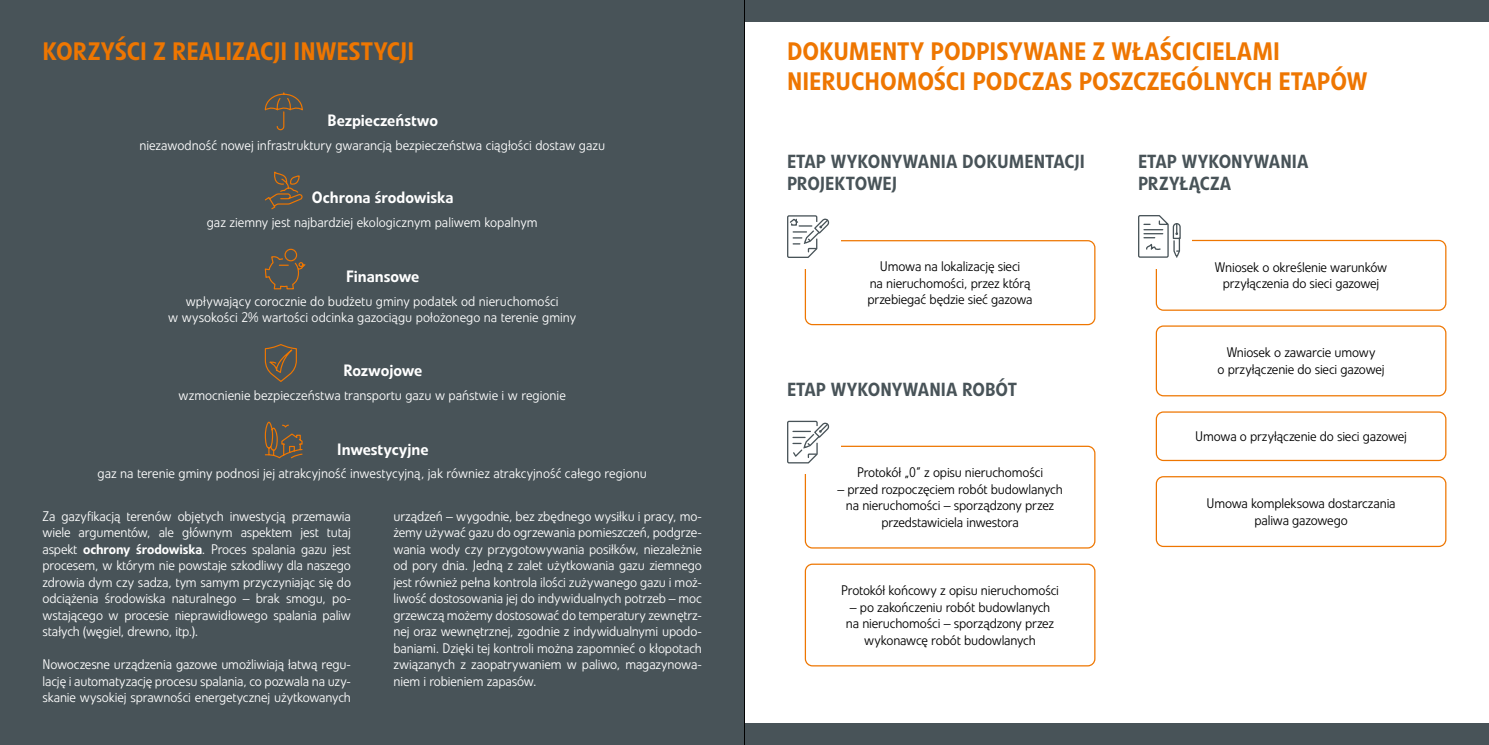
<style>
.page{position:relative;width:1489px;height:745px;background:#fff}
.page>*{position:absolute;margin:0;border:0;box-sizing:border-box;transform-origin:0 0}
.t1{font:500 25px/30px "Veto LT Pro";color:#ee7601}
.t2{font:500 18.75px/22.5px "Veto LT Pro";color:#485358}
.t3{font:500 16.25px "Veto LT Pro";letter-spacing:-.005em;color:#fff}
.t4{font:300 13.75px/16.5px "Veto LT Pro";letter-spacing:-.005em;color:#fff;text-align:justify}
.t5{font:300 13.75px/16.5px "Veto LT Pro";letter-spacing:-.01em;color:#000;text-align:center}
.s1{font-weight:500}
</style>
<div class="page">
<div style="left:0;top:0;width:744px;height:744px;background:#485358"></div>
<div style="left:0;top:723px;width:1488px;height:21px;background:#485358"></div>
<div style="left:0;top:0;width:1488px;height:21px;background:#485358"></div>
<svg style="left:265px;top:171px;width:38px;height:39px"></svg>
<svg style="left:264px;top:421px;width:39px;height:38px"></svg>
<svg style="left:264px;top:248px;width:42px;height:42px"></svg>
<svg style="left:264px;top:344px;width:33px;height:38px"></svg>
<svg style="left:264px;top:92px;width:39px;height:39px"></svg>
<div style="left:1155px;top:325px;width:291px;height:71px;border:1px solid #ee7601;border-radius:7px"></div>
<div style="left:1155px;top:411px;width:291px;height:50px;border:1px solid #ee7601;border-radius:7px"></div>
<div style="left:1155px;top:476px;width:291px;height:70px;border:1px solid #ee7601;border-radius:7px"></div>
<div style="left:804px;top:563px;width:291px;height:103px;border:1px solid #ee7601;border-radius:7px"></div>
<div style="left:804px;top:445px;width:291px;height:103px;border:1px solid #ee7601;border-radius:7px"></div>
<div style="left:787px;top:420px;width:53px;height:54px;background:#fff"></div>
<svg style="left:787px;top:420px;width:43px;height:44px"></svg>
<div style="left:1155px;top:240px;width:291px;height:70px;border:1px solid #ee7601;border-radius:7px"></div>
<div style="left:1137px;top:215px;width:54px;height:53px;background:#fff"></div>
<svg style="left:1138px;top:215px;width:43px;height:65px"></svg>
<div style="left:804px;top:240px;width:291px;height:85px;border:1px solid #ee7601;border-radius:7px"></div>
<div style="left:787px;top:215px;width:53px;height:53px;background:#fff"></div>
<svg style="left:787px;top:215px;width:43px;height:43px"></svg>
<hr style="left:744px;top:0;width:1px;height:744px;background:#000">
<h1 class="t1" style="left:43px;top:37px;width:373px">KORZYŚCI Z REALIZACJI INWESTYCJI</h1>
<p class="t3" style="left:327px;top:110px;width:112px">Bezpieczeństwo</p>
<p class="t4" style="left:139px;top:137px;width:467px">niezawodność nowej infrastruktury gwarancją bezpieczeństwa ciągłości dostaw gazu</p>
<p class="t3" style="left:312px;top:187px;width:143px">Ochrona środowiska</p>
<p class="t4" style="left:207px;top:214px;width:332px">gaz ziemny jest najbardziej ekologicznym paliwem kopalnym</p>
<p class="t3" style="left:346px;top:266px;width:75px">Finansowe</p>
<p class="t4" style="left:168px;top:292px;width:409px;text-align:center">wpływający corocznie do budżetu gminy podatek od nieruchomości<br>w wysokości 2% wartości odcinka gazociągu położonego na terenie gminy</p>
<p class="t3" style="left:343px;top:360px;width:80px">Rozwojowe</p>
<p class="t4" style="left:179px;top:386px;width:389px">wzmocnienie bezpieczeństwa transportu gazu w państwie i w regionie</p>
<p class="t3" style="left:337px;top:439px;width:93px">Inwestycyjne</p>
<p class="t4" style="left:98px;top:465px;width:550px">gaz na terenie gminy podnosi jej atrakcyjność inwestycyjną, jak równiez atrakcyjność całego regionu</p>
<p class="t4" style="left:43px;top:507px;width:310px">Za gazyfikacją terenów objętych inwestycją przemawia wiele argumentów, ale głównym aspektem jest tutaj aspekt <span class="s1">ochrony środowiska</span>. Proces spalania gazu jest procesem, w którym nie powstaje szkodliwy dla naszego zdrowia dym czy sadza, tym samym przyczyniając się do odciążenia środowiska naturalnego – brak smogu, po&shy;wstającego w procesie nieprawidłowego spalania paliw stałych (węgiel, drewno, itp.).</p>
<p class="t4" style="left:43px;top:656px;width:310px">Nowoczesne urządzenia gazowe umożliwiają łatwą regu&shy;lację i automatyzację procesu spalania, co pozwala na uzy&shy;skanie wysokiej sprawności energetycznej użytkowanych</p>
<p class="t4" style="left:393px;top:507px;width:310px">urządzeń – wygodnie, bez zbędnego wysiłku i pracy, mo&shy;żemy używać gazu do ogrzewania pomieszczeń, podgrze&shy;wania wody czy przygotowywania posiłków, niezależnie od pory dnia. Jedną z zalet użytkowania gazu ziemnego jest również pełna kontrola ilości zużywanego gazu i moż&shy;liwość dostosowania jej do indywidualnych potrzeb – moc grzewczą możemy dostosować do temperatury zewnętrz&shy;nej oraz wewnętrznej, zgodnie z indywidualnymi upodo&shy;baniami. Dzięki tej kontroli można zapomnieć o kłopotach związanych z zaopatrywaniem w paliwo, magazynowa&shy;niem i robieniem zapasów.</p>
<h1 class="t1" style="left:787px;top:37px;width:582px">DOKUMENTY PODPISYWANE Z WŁAŚCICIELAMI<br>NIERUCHOMOŚCI PODCZAS POSZCZEGÓLNYCH ETAPÓW</h1>
<h2 class="t2" style="left:787px;top:150px;width:299px">ETAP WYKONYWANIA DOKUMENTACJI<br>PROJEKTOWEJ</h2>
<h2 class="t2" style="left:1137px;top:150px;width:172px">ETAP WYKONYWANIA<br>PRZYŁĄCZA</h2>
<p class="t5" style="left:867px;top:258px;width:167px">Umowa na lokalizację sieci<br>na nieruchomości, przez którą przebiegać będzie sieć gazowa</p>
<h2 class="t2" style="left:787px;top:378px;width:231px">ETAP WYKONYWANIA ROBÓT</h2>
<p class="t5" style="left:857px;top:464px;width:187px">Protokół „0” z opisu nieruchomości</p>
<p class="t5" style="left:837px;top:480px;width:227px">– przed rozpoczęciem robót budowlanych na nieruchomości – sporządzony przez przedstawiciela inwestora</p>
<p class="t5" style="left:841px;top:582px;width:219px">Protokół końcowy z opisu nieruchomości</p>
<p class="t5" style="left:845px;top:598px;width:210px">– po zakończeniu robót budowlanych na nieruchomości – sporządzony przez wykonawcę robót budowlanych</p>
<p class="t5" style="left:1214px;top:259px;width:174px">Wniosek o określenie warunków przyłączenia do sieci gazowej</p>
<p class="t5" style="left:1217px;top:344px;width:168px">Wniosek o zawarcie umowy<br>o przyłączenie do sieci gazowej</p>
<p class="t5" style="left:1195px;top:428px;width:213px">Umowa o przyłączenie do sieci gazowej</p>
<p class="t5" style="left:1206px;top:495px;width:191px">Umowa kompleksowa dostarczania paliwa gazowego</p>
</div>
